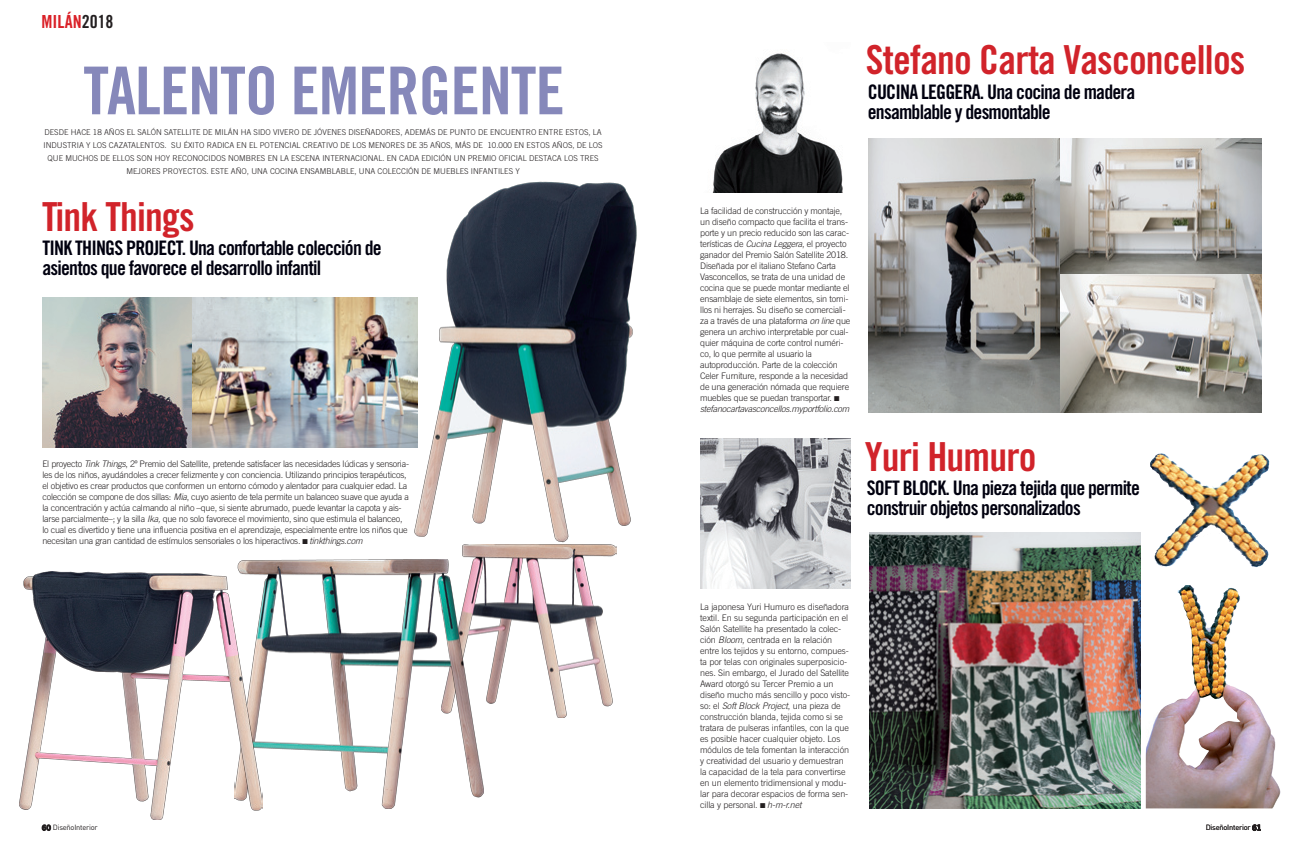
<style>
.page{position:relative;width:1304px;height:851px;background:#fff}
.page>*{position:absolute;margin:0;border:0;box-sizing:border-box;transform-origin:0 0}
.t1{font:66px "Trade Gothic Bold Cond Twenty";letter-spacing:-.015em;color:#8688ba}
.t2{font:40px "Trade Gothic Bold Cond Twenty";letter-spacing:-.02em;color:#d1232a}
.t3{font:20px/20px "Trade Gothic Bold Cond Twenty";letter-spacing:-.04em;color:#00000f}
.t4{font:18px "Trade Gothic Bold Cond Twenty";letter-spacing:.005em;color:#da2128}
.t5{font:300 9px/11px "Trade Gothic";letter-spacing:-.02em;color:#231f20}
.t6{font:300 8px/13px "Trade Gothic";color:#231f20;text-align:center}
.t7{font:7.5px "DIN Regular Alternate";letter-spacing:-.03em;color:#231f20}
.s1{color:#231f20}
.s2{font-style:italic}
.s3{font-family:"Trade Gothic Bold Two"}
</style>
<div class="page">
<svg style="left:42px;top:824px;width:9px;height:6px"></svg>
<img style="left:1146px;top:585px;width:135px;height:223px">
<img style="left:462px;top:544px;width:155px;height:173px">
<img style="left:237px;top:559px;width:246px;height:249px">
<img style="left:1060px;top:139px;width:201px;height:135px">
<img style="left:1060px;top:274px;width:201px;height:138px">
<svg style="left:1252px;top:824px;width:9px;height:6px"></svg>
<img style="left:712px;top:53px;width:131px;height:140px">
<img style="left:700px;top:438px;width:150px;height:151px">
<img style="left:869px;top:532px;width:271px;height:276px">
<img style="left:19px;top:571px;width:244px;height:248px">
<img style="left:43px;top:297px;width:349px;height:150px">
<img style="left:868px;top:139px;width:192px;height:273px">
<img style="left:392px;top:181px;width:245px;height:362px">
<img style="left:1150px;top:453px;width:35px;height:45px">
<h3 class="t4" style="left:41px;top:11px;width:73px">milán<span class="s1">2018</span></h3>
<h1 class="t1" style="left:83px;top:51px;width:483px">TALENTO EMERGENTE</h1>
<p class="t6" style="left:44px;top:126px;width:561px">desde hace 18 años el salón satellite de milán ha sido vivero de jóvenes diseñadores, además de punto de encuentro entre estos, la industria y los cazatalentos. su éxito radica en el potencial creativo de los menores de 35 años, Más de 10.000 en estos años, de los que muchos de ellos son hoy reconocidos nombres en la escena internacional. En cada edición un premio oficial destaca los tres mejores proyectos. este año, una cocina ensamblable, una colección de muebles infantiles y</p>
<h2 class="t2" style="left:42px;top:192px;width:154px">Tink Things</h2>
<h3 class="t3" style="left:43px;top:238px;width:341px">TiNK Things project. Una confortable colección de asientos que favorece el desarrollo infantil</h3>
<p class="t5" style="left:43px;top:458px;width:368px">El proyecto <span class="s2">Tink Things</span>, 2º Premio del Satellite, pretende satisfacer las necesidades lúdicas y sensoria&shy;les de los niños, ayudándoles a crecer felizmente y con conciencia. Utilizando principios terapéuticos, el objetivo es crear productos que conformen un entorno cómodo y alentador para cualquier edad. La colección se compone de dos sillas: <span class="s2">Mia</span>, cuyo asiento de tela permite un balanceo suave que ayuda a la concentración y actúa calmando al niño –que, si siente abrumado, puede levantar la capota y ais&shy;larse parcialmente–; y la silla <span class="s2">Ika,</span> que no solo favorece el movimiento, sino que estimula el balanceo, lo cual es divertido y tiene una influencia positiva en el aprendizaje, especialmente entre los niños que necesitan una gran cantidad de estímulos sensoriales o los hiperactivos. ■ <span class="s2">tinkthings.com</span></p>
<p class="t7" style="left:42px;top:823px;width:57px"><span class="s3">60</span> DiseñoInterior</p>
<h2 class="t2" style="left:866px;top:36px;width:381px">Stefano Carta Vasconcellos</h2>
<h3 class="t3" style="left:868px;top:81px;width:70px">cucina leggera</h3>
<h3 class="t3" style="left:868px;top:81px;width:269px;text-indent:112px">. Una cocina de madera ensamblable y desmontable</h3>
<p class="t5" style="left:700px;top:205px;width:152px">La facilidad de construcción y montaje, un diseño compacto que facilita el trans&shy;porte y un precio reducido son las carac&shy;terísticas de <span class="s2">Cucina Leggera</span>, el proyecto ganador del Premio Salón Satellite 2018.<br>Diseñada por el italiano Stefano Carta Vasconcellos, se trata de una unidad de cocina que se puede montar mediante el ensamblaje de siete elementos, sin torni&shy;llos ni herrajes. Su diseño se comerciali&shy;za a través de una plataforma <span class="s2">on line</span> que genera un archivo interpretable por cual&shy;quier máquina de corte control numéri&shy;co, lo que permite al usuario la autoproducción. Parte de la colección Celer Furniture, responde a la necesidad de una generación nómada que requiere muebles que se puedan transportar. ■ <span class="s2">stefanocartavasconcellos.myportfolio.com</span></p>
<h2 class="t2" style="left:865px;top:432px;width:173px">Yuri Humuro</h2>
<h3 class="t3" style="left:867px;top:477px;width:275px">soft block. Una pieza tejida que permite construir objetos personalizados</h3>
<p class="t5" style="left:700px;top:601px;width:152px">La japonesa Yuri H umuro es diseñadora textil. En su segunda participación en el Salón Satellite ha presentado la colec&shy;ción <span class="s2">Bloom</span>, centrada en la relación entre los tejidos y su entorno, compues&shy;ta por telas con originales superposicio&shy;nes. Sin embargo, el Jurado del Satellite Award otorgó su Tercer Premio a un diseño mucho más sencillo y poco visto&shy;so: el <span class="s2">Soft Block Project</span>, una pieza de construcción blanda, tejida como si se tratara de pulseras infantiles, con la que es posible hacer cualquier objeto. Los módulos de tela fomentan la interacción y creatividad del usuario y demuestran la capacidad de la tela para convertirse en un elemento tridimensional y modu&shy;lar para decorar espacios de forma sen&shy;cilla y personal. ■ <span class="s2">h-m-r.net</span></p>
<p class="t7" style="left:1206px;top:823px;width:57px">DiseñoInterior <span class="s3">61</span></p>
</div>
